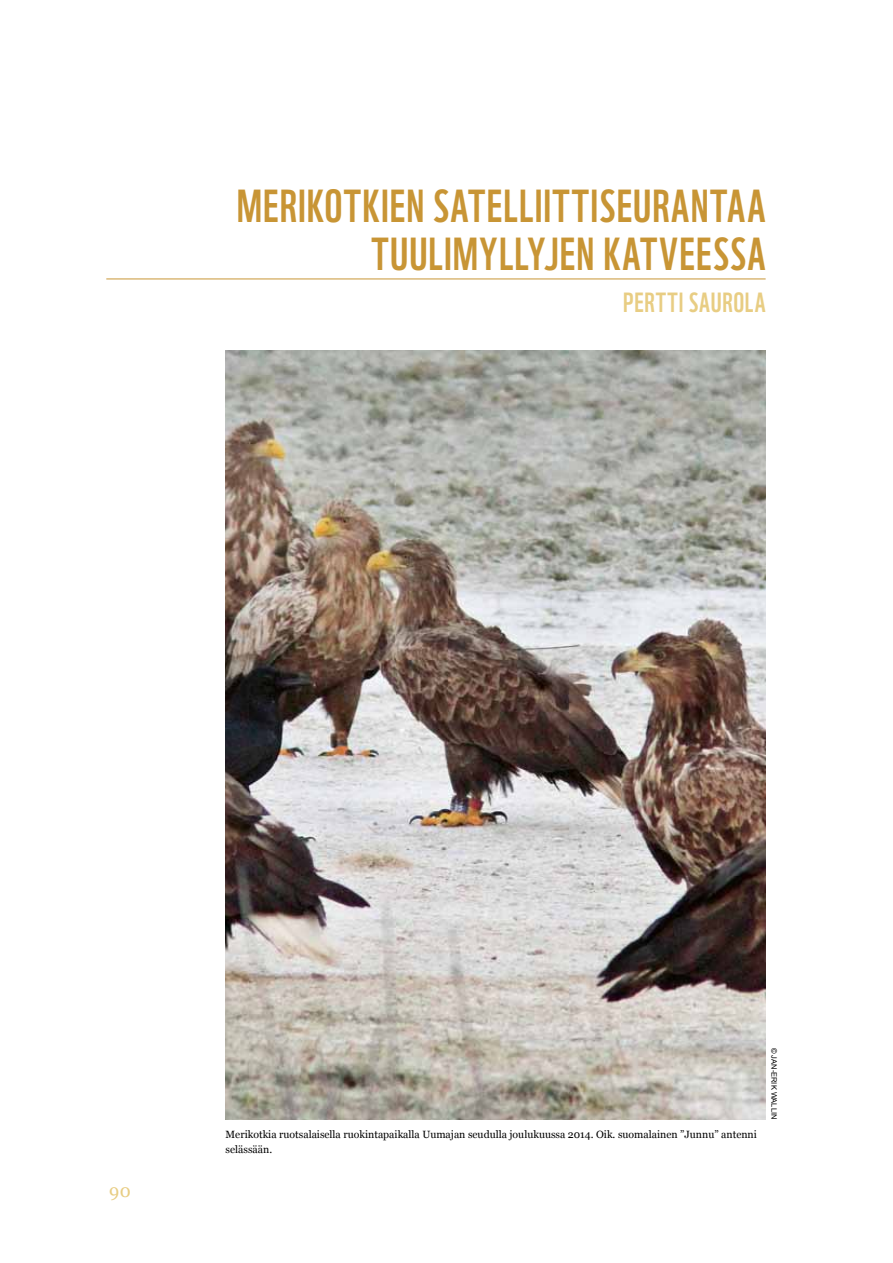
<style>
.page{position:relative;width:893px;height:1263px;background:#fff}
.page>*{position:absolute;margin:0;border:0;box-sizing:border-box;transform-origin:0 0}
.t1{font:45px "WWF";letter-spacing:.025em;color:#c89535}
.t2{font:27px "WWF";color:#e8cd83}
.t3{font:18px "Georgia";color:#e8cd83}
.t4{font:10.5px/15px "Georgia";color:#000}
.t5{font:7.5px "Arial";color:#000}
</style>
<div class="page">
<hr style="left:106px;top:279px;width:660px;height:1px;background:#c89535">
<img style="left:226px;top:351px;width:540px;height:768px">
<h1 class="t1" style="left:237px;top:171px;width:44px">MERIKOTKIEN</h1>
<h1 class="t1" style="left:433px;top:171px;width:18px">SATELLIITTISEURANTAA</h1>
<h1 class="t1" style="left:372px;top:219px;width:19px">TUULIM</h1>
<h1 class="t1" style="left:480px;top:219px;width:218px">YLLYJEN KATVEESSA</h1>
<h2 class="t2" style="left:623px;top:281px;width:22px">PERTTI</h2>
<h2 class="t2" style="left:689px;top:281px;width:23px">SAUROLA</h2>
<h3 class="t3" style="left:109px;top:1178px;width:23px">90</h3>
<p class="t4" style="left:226px;top:1126px;width:533px">Merikotkia ruotsalaisella ruokintapaikalla Uumajan seudulla joulukuussa 2014. Oik. suomalainen ”Junnu” antenni selässään.</p>
<p class="t5" style="left:779px;top:1048px;width:72px;rotate:90deg">© Jan-Erik Wallin</p>
</div>
